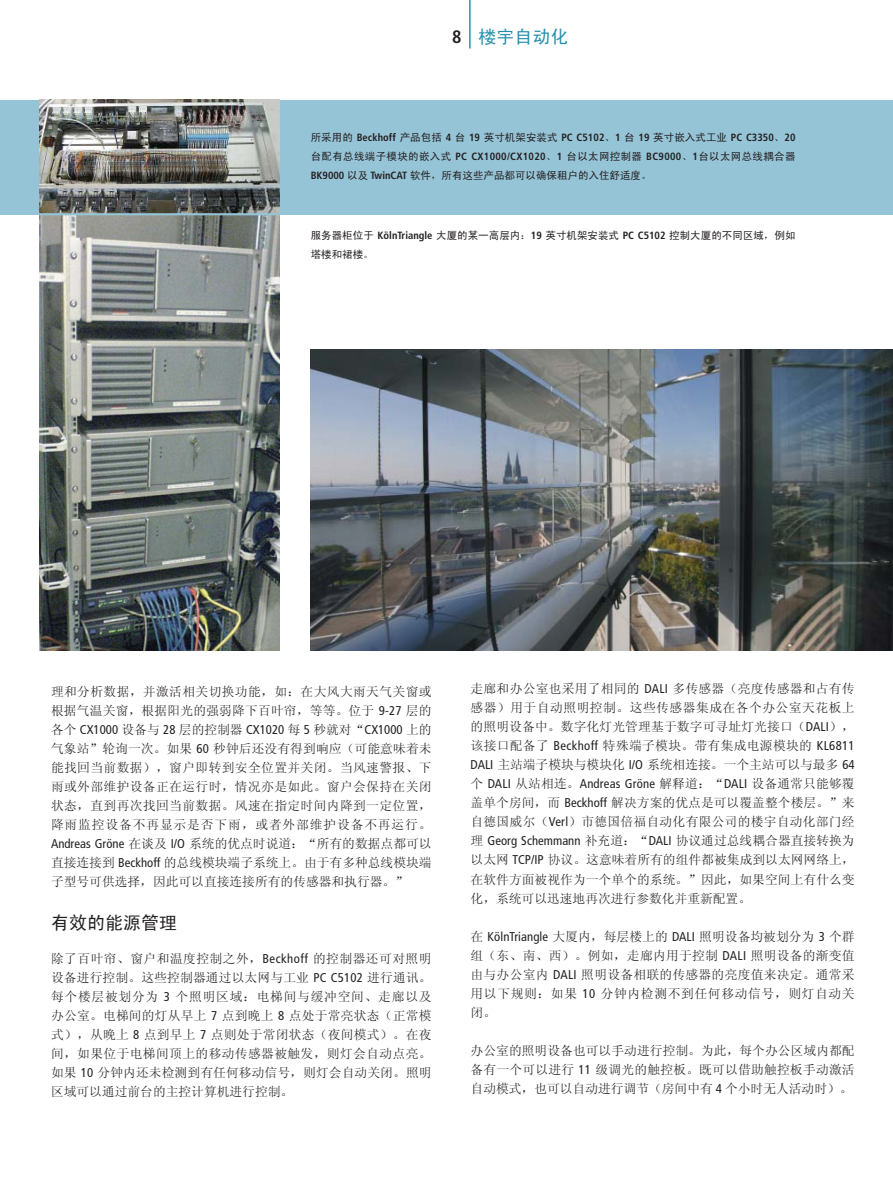
<style>
.page{position:relative;width:893px;height:1191px;background:#fff}
.page>*{position:absolute;margin:0;border:0;box-sizing:border-box;transform-origin:0 0}
.t1{font:18px "Sim Hei";color:#231f20}
.t2{font:18px "Sim Hei";color:#238fac}
.t3{font:12.75px/19px "Sim Sun";letter-spacing:.01em;color:#231f20;text-align:justify}
.t4{font:condensed 12.75px "Frutiger";color:#231f20}
.t5{font:12.75px/19px "Sim Sun";letter-spacing:.03em;color:#231f20}
.t6{font:10.5px/19px "Sim Hei";letter-spacing:.03em;color:#231f20}
.t7{font:10.5px/19px "Sim Hei";color:#231f20}
.t8{font:700 condensed 10.5px "Frutiger";letter-spacing:.005em;color:#231f20}
.s1{font-family:"Frutiger";font-weight:700;font-stretch:condensed;color:#231f20}
.s2{font-family:"Sim Hei";font-weight:400;font-stretch:normal}
.s3{font-family:"Frutiger";font-weight:700;font-stretch:condensed}
.s4{font-family:"Frutiger";font-stretch:condensed}
.s5{font-family:"Sim Sun";font-stretch:normal}
</style>
<div class="page">
<div style="left:0;top:100px;width:893px;height:115px;background:#96c4d7"></div>
<img style="left:39px;top:100px;width:241px;height:550px">
<hr style="left:469px;top:0;width:2px;height:48px;background:#238fac">
<img style="left:311px;top:350px;width:582px;height:300px">
<hr style="left:39px;top:213px;width:241px;height:2px;background:#96c4d7">
<h1 class="t2" style="left:452px;top:27px;width:118px"><span class="s1">8</span> 楼宇自动化</h1>
<p class="t8" style="left:311px;top:133px;width:486px"><span class="s2">所采用的</span> Beckhoff <span class="s2">产品包括</span> 4 <span class="s2">台</span> 19 <span class="s2">英寸机架安装式</span> PC C5102<span class="s2">、</span>1 <span class="s2">台</span> 19 <span class="s2">英寸嵌入式工业</span> PC C3350<span class="s2">、</span>20</p>
<p class="t6" style="left:311px;top:146px;width:486px">台配有总线端子模块的嵌入式 <span class="s3">PC CX1000/CX1020</span>、<span class="s3">1</span> 台以太网控制器 <span class="s3">BC9000</span>、<span class="s3">1</span>台以太网总线耦合器<br><span class="s3">BK9000</span> 以及 <span class="s3">TwinCAT</span> 软件，所有这些产品都可以确保租户的入住舒适度。</p>
<p class="t7" style="left:311px;top:225px;width:486px">服务器柜位于 <span class="s3">KölnTriangle</span> 大厦的某一高层内：<span class="s3">19</span> 英寸机架安装式 <span class="s3">PC C5102</span> 控制大厦的不同区域，例如塔楼和裙楼。</p>
<p class="t5" style="left:51px;top:681px;width:382px">理和分析数据，并激活相关切换功能，如：在大风大雨天气关窗或根据气温关窗，根据阳光的强弱降下百叶帘，等等。位于 <span class="s4">9-27</span> 层的</p>
<p class="t4" style="left:51px;top:724px;width:382px"><span class="s5">各个</span> CX1000 <span class="s5">设备与</span> 28 <span class="s5">层的控制器</span> CX1020 <span class="s5">每</span> 5 <span class="s5">秒就对“</span>CX1000 <span class="s5">上的</span></p>
<p class="t3" style="left:51px;top:739px;width:382px">气象站”轮询一次。如果 <span class="s4">60</span> 秒钟后还没有得到响应（可能意味着未能找回当前数据），窗户即转到安全位置并关闭。当风速警报、下雨或外部维护设备正在运行时，情况亦是如此。窗户会保持在关闭状态，直到再次找回当前数据。风速在指定时间内降到一定位置，降雨监控设备不再显示是否下雨，或者外部维护设备不再运行。<span class="s4">Andreas Gröne</span> 在谈及 <span class="s4">I/O</span> 系统的优点时说道：“所有的数据点都可以直接连接到 <span class="s4">Beckhoff</span> 的总线模块端子系统上。由于有多种总线模块端子型号可供选择，因此可以直接连接所有的传感器和执行器。”</p>
<h1 class="t1" style="left:51px;top:913px;width:127px">有效的能源管理</h1>
<p class="t3" style="left:51px;top:948px;width:382px">除了百叶帘、窗户和温度控制之外，<span class="s4">Beckhoff</span> 的控制器还可对照明设备进行控制。这些控制器通过以太网与工业 <span class="s4">PC C5102</span> 进行通讯。每个楼层被划分为 <span class="s4">3</span> 个照明区域：电梯间与缓冲空间、走廊以及办公室。电梯间的灯从早上 <span class="s4">7</span> 点到晚上 <span class="s4">8</span> 点处于常亮状态（正常模式），从晚上 <span class="s4">8</span> 点到早上 <span class="s4">7</span> 点则处于常闭状态（夜间模式）。在夜间，如果位于电梯间顶上的移动传感器被触发，则灯会自动点亮。如果 <span class="s4">10</span> 分钟内还未检测到有任何移动信号，则灯会自动关闭。照明区域可以通过前台的主控计算机进行控制。</p>
<p class="t3" style="left:471px;top:679px;width:386px">走廊和办公室也采用了相同的 <span class="s4">DALI</span> 多传感器（亮度传感器和占有传感器）用于自动照明控制。这些传感器集成在各个办公室天花板上的照明设备中。数字化灯光管理基于数字可寻址灯光接口（<span class="s4">DALI</span>），该接口配备了 <span class="s4">Beckhoff</span> 特殊端子模块。带有集成电源模块的 <span class="s4">KL6811<br>DALI</span> 主站端子模块与模块化 <span class="s4">I/O</span> 系统相连接。一个主站可以与最多 <span class="s4">64</span></p>
<p class="t4" style="left:471px;top:778px;width:386px"><span class="s5">个</span> DALI <span class="s5">从站相连。</span>Andreas Gröne <span class="s5">解释道：“</span>DALI <span class="s5">设备通常只能够覆</span></p>
<p class="t3" style="left:471px;top:793px;width:386px">盖单个房间，而 <span class="s4">Beckhoff</span> 解决方案的优点是可以覆盖整个楼层。”来自德国威尔（<span class="s4">Verl</span>）市德国倍福自动化有限公司的楼宇自动化部门经理 <span class="s4">Georg Schemmann</span> 补充道：“<span class="s4">DALI</span> 协议通过总线耦合器直接转换为以太网 <span class="s4">TCP/IP</span> 协议。这意味着所有的组件都被集成到以太网网络上，在软件方面被视作为一个单个的系统。”因此，如果空间上有什么变化，系统可以迅速地再次进行参数化并重新配置。</p>
<p class="t3" style="left:471px;top:926px;width:386px">在 <span class="s4">KölnTriangle</span> 大厦内，每层楼上的 <span class="s4">DALI</span> 照明设备均被划分为 <span class="s4">3</span> 个群组（东、南、西）。例如，走廊内用于控制 <span class="s4">DALI</span> 照明设备的渐变值由与办公室内 <span class="s4">DALI</span> 照明设备相联的传感器的亮度值来决定。通常采用以下规则：如果 <span class="s4">10</span> 分钟内检测不到任何移动信号，则灯自动关闭。</p>
<p class="t3" style="left:471px;top:1041px;width:386px">办公室的照明设备也可以手动进行控制。为此，每个办公区域内都配备有一个可以进行 <span class="s4">11</span> 级调光的触控板。既可以借助触控板手动激活自动模式，也可以自动进行调节（房间中有 <span class="s4">4</span> 个小时无人活动时）。</p>
</div>
